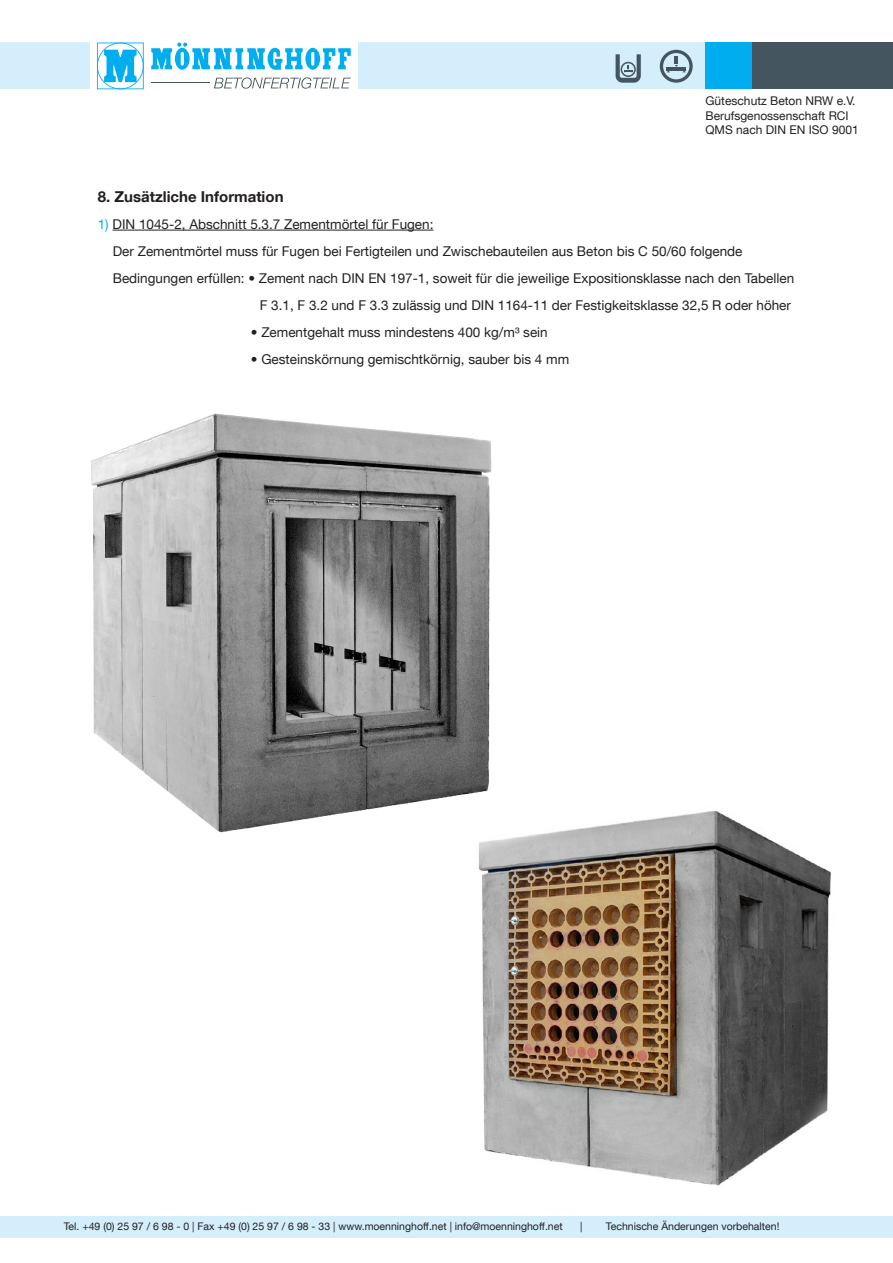
<style>
.page{position:relative;width:893px;height:1263px;background:#fff}
.page>*{position:absolute;margin:0;border:0;box-sizing:border-box;transform-origin:0 0}
.t1{font:700 15px "Helvetica Neue LT Com";color:#231f20}
.t2{font:13.5px "Helvetica Neue LT Com";color:#231f20}
.t3{font:12px/14.4px "Helvetica Neue LT Com";color:#231f20}
.t4{font:10.5px "Helvetica Neue LT Com";color:#231f20}
.s1{color:#00aeef}
</style>
<div class="page">
<div style="left:0;top:1216px;width:893px;height:21px;background:#d4effb"></div>
<svg style="left:97px;top:43px;width:47px;height:46px"></svg>
<svg style="left:151px;top:43px;width:200px;height:27px"></svg>
<hr style="left:151px;top:82px;width:59px;height:1px;background:#45555f">
<svg style="left:214px;top:77px;width:137px;height:12px"></svg>
<div style="left:0;top:43px;width:89px;height:46px;background:#d4effb"></div>
<div style="left:358px;top:43px;width:349px;height:46px;background:#d4effb"></div>
<div style="left:705px;top:43px;width:47px;height:46px;background:#00aeef"></div>
<div style="left:752px;top:43px;width:141px;height:46px;background:#45555f"></div>
<svg style="left:660px;top:50px;width:33px;height:33px"></svg>
<svg style="left:616px;top:54px;width:25px;height:29px"></svg>
<hr style="left:113px;top:230px;width:320px;height:1px;background:#231f20">
<img style="left:91px;top:413px;width:401px;height:420px">
<img style="left:462px;top:799px;width:369px;height:387px">
<p class="t3" style="left:705px;top:94px;width:155px">Güteschutz Beton NRW e.V.<br>Berufsgenossenschaft RCI<br>QMS nach DIN EN ISO 9001</p>
<p class="t1" style="left:98px;top:187px;width:187px">8. Zusätzliche Information</p>
<p class="t2" style="left:98px;top:216px;width:337px"><span class="s1">1)</span> DIN 1045-2, Abschnitt 5.3.7 Zementmörtel für Fugen:</p>
<p class="t2" style="left:113px;top:243px;width:631px">Der Zementmörtel muss für Fugen bei Fertigteilen und Zwischebauteilen aus Beton bis C 50/60 folgende</p>
<p class="t2" style="left:113px;top:270px;width:683px">Bedingungen erfüllen: • Zement nach DIN EN 197-1, soweit für die jeweilige Expositionsklasse nach den Tabellen</p>
<p class="t2" style="left:260px;top:297px;width:533px">F 3.1, F 3.2 und F 3.3 zulässig und DIN 1164-11 der Festigkeitsklasse 32,5 R oder höher</p>
<p class="t2" style="left:251px;top:324px;width:298px">• Zementgehalt muss mindestens 400 kg/m³ sein</p>
<p class="t2" style="left:251px;top:351px;width:320px">• Gesteinskörnung gemischtkörnig, sauber bis 4 mm</p>
<p class="t4" style="left:64px;top:1220px;width:500px">Tel. +49 (0) 25 97 / 6 98 - 0 | Fax +49 (0) 25 97 / 6 98 - 33 | www.moenninghoff.net | info@moenninghoff.net</p>
<p class="t4" style="left:580px;top:1220px;width:4px">|</p>
<p class="t4" style="left:606px;top:1220px;width:175px">Technische Änderungen vorbehalten!</p>
</div>
